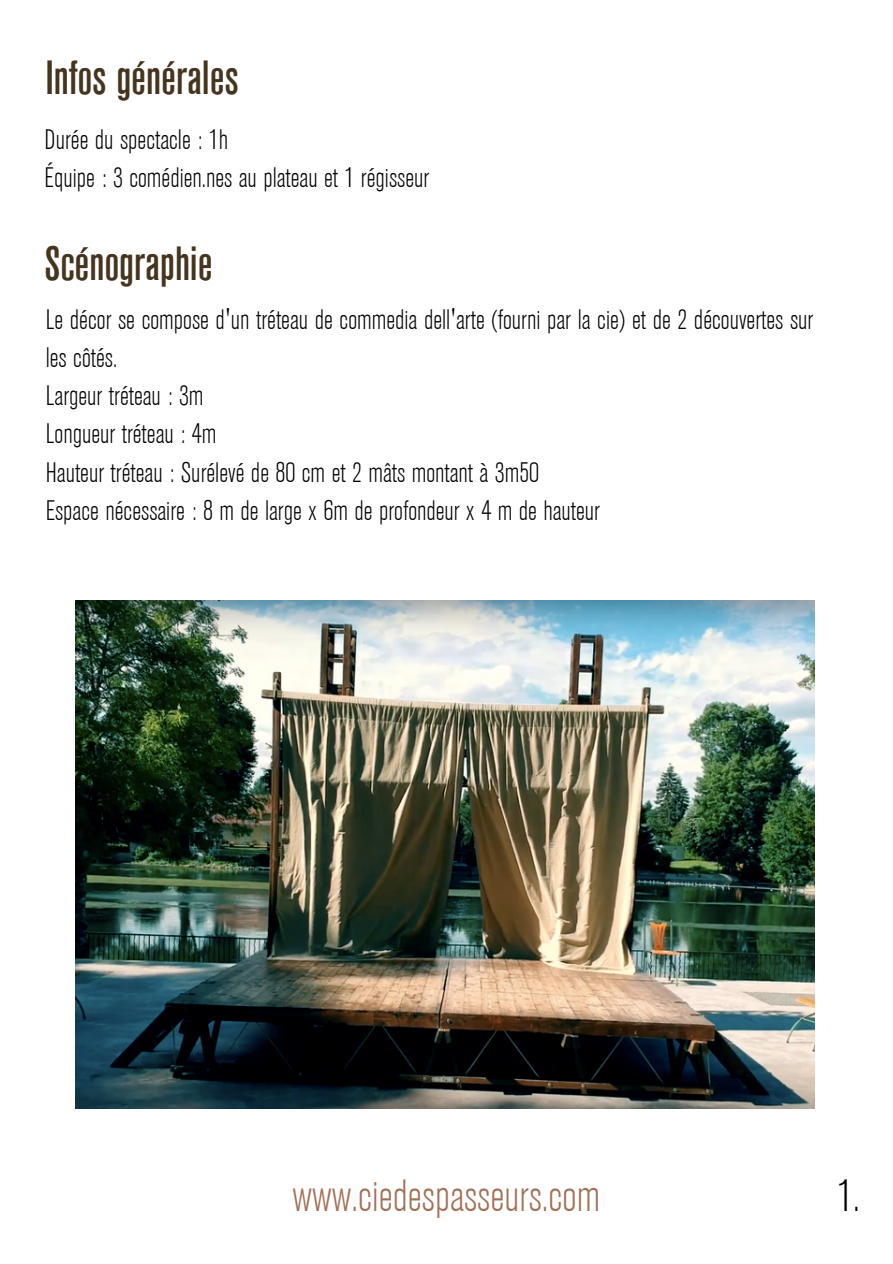
<style>
.page{position:relative;width:893px;height:1264px;background:#fff}
.page>*{position:absolute;margin:0;border:0;box-sizing:border-box;transform-origin:0 0}
.t1{font:500 condensed 47.7px "Akzidenz Grotesk BE";color:#45351f}
.t2{font:300 condensed 45px "Akzidenz Grotesk BE";color:#a17056}
.t3{font:300 condensed 45px "Akzidenz Grotesk BE";color:#000}
.t4{font:300 condensed 28.05px/38.2px "Akzidenz Grotesk BE";color:#000}
</style>
<div class="page">
<img style="left:75px;top:600px;width:739px;height:508px">
<h1 class="t1" style="left:46px;top:61px;width:194px">Infos générales</h1>
<p class="t4" style="left:45px;top:122px;width:386px">Durée du spectacle : 1h<br>Équipe : 3 comédien.nes au plateau et 1 régisseur</p>
<h1 class="t1" style="left:45px;top:246px;width:170px">Scénographie</h1>
<p class="t4" style="left:46px;top:302px;width:769px">Le décor se compose d'un tréteau de commedia dell'arte (fourni par la cie) et de 2 découvertes sur les côtés.<br>Largeur tréteau : 3m<br>Longueur tréteau : 4m<br>Hauteur tréteau : Surélevé de 80 cm et 2 mâts montant à 3m50<br>Espace nécessaire : 8 m de large x 6m de profondeur x 4 m de hauteur</p>
<h2 class="t2" style="left:292px;top:1179px;width:309px">www.ciedespasseurs.com</h2>
<h2 class="t3" style="left:837px;top:1179px;width:24px">1.</h2>
</div>
